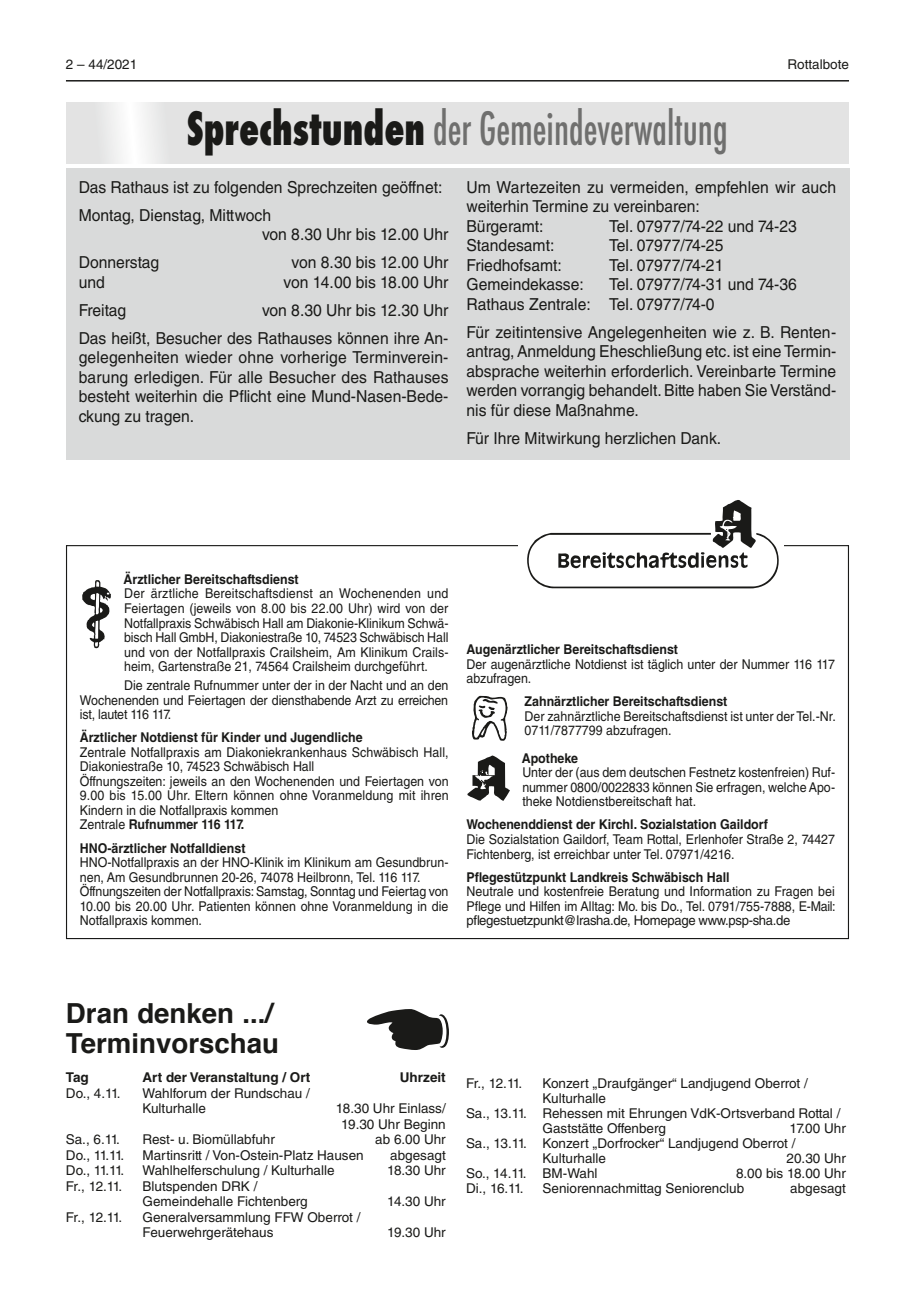
<style>
.page{position:relative;width:915px;height:1297px;background:#fff}
.page>*{position:absolute;margin:0;border:0;box-sizing:border-box;transform-origin:0 0}
.t1{font:500 condensed 50.4px "Futura T";color:#6f6f6e;scale:.83 1}
.t2{font:700 27.6px/30.3px "Helvetica";color:#1a1a18}
.t3{font:16.5px/19.5px "Helvetica LT Std";color:#1a1a18;scale:.95 1}
.t4{font:13.5px/14.5px "Helvetica LT Std";color:#1a1a18;scale:.92 1}
.t5{font:13.5px/15.5px "Helvetica LT Std";color:#1a1a18}
.t6{font:700 13.5px "Helvetica LT Std";color:#1a1a18;scale:.92 1}
.t7{font:700 13.5px "Helvetica LT Std";color:#1a1a18}
.s1{font-weight:800;color:#1a1a18}
.s2{font-weight:700}
</style>
<div class="page">
<hr style="left:66px;top:80px;width:782px;height:2px;background:#1a1a18">
<svg style="left:367px;top:1009px;width:82px;height:41px"></svg>
<div style="left:66px;top:102px;width:781px;height:61px;background:#e3e3e3"></div>
<div style="left:66px;top:168px;width:782px;height:291px;background:#d9dada"></div>
<svg style="left:82px;top:580px;width:29px;height:68px"></svg>
<svg style="left:472px;top:695px;width:35px;height:46px"></svg>
<svg style="left:467px;top:755px;width:42px;height:46px"></svg>
<svg style="left:527px;top:500px;width:252px;height:89px"></svg>
<p class="t5" style="left:66px;top:57px;width:73px">2 – 44/2021</p>
<p class="t5" style="left:787px;top:57px;width:63px">Rottalbote</p>
<h1 class="t1" style="left:187px;top:99px;width:653px"><span class="s1">Sprechstunden</span> der Gemeindeverwaltung</h1>
<p class="t3" style="left:79px;top:173px;width:384px;line-height:28px">Das Rathaus ist zu folgenden Sprechzeiten geöffnet:<br>Montag, Dienstag, Mittwoch</p>
<p class="t3" style="left:262px;top:225px;width:198px">von 8.30 Uhr bis 12.00 Uhr</p>
<p class="t3" style="left:79px;top:253px;width:86px">Donnerstag</p>
<p class="t3" style="left:291px;top:253px;width:166px">von 8.30 bis 12.00 Uhr</p>
<p class="t3" style="left:79px;top:272px;width:29px">und</p>
<p class="t3" style="left:283px;top:272px;width:175px">von 14.00 bis 18.00 Uhr</p>
<p class="t3" style="left:79px;top:300px;width:52px">Freitag</p>
<p class="t3" style="left:466px;top:177px;width:390px">Um Wartezeiten zu vermeiden, empfehlen wir auch weiterhin Termine zu vereinbaren:<br>Bürgeramt:</p>
<p class="t3" style="left:609px;top:216px;width:199px">Tel. 07977/74-22 und 74-23</p>
<p class="t3" style="left:466px;top:236px;width:94px">Standesamt:</p>
<p class="t3" style="left:609px;top:236px;width:122px">Tel. 07977/74-25</p>
<p class="t3" style="left:466px;top:255px;width:102px">Friedhofsamt:</p>
<p class="t3" style="left:609px;top:255px;width:122px">Tel. 07977/74-21</p>
<p class="t3" style="left:466px;top:275px;width:125px">Gemeindekasse:</p>
<p class="t3" style="left:466px;top:275px;width:349px;text-indent:143px">Tel. 07977/74-31 und 74-36<br>Rathaus Zentrale: Tel. 07977/74-0</p>
<p class="t3" style="left:466px;top:322px;width:390px;text-align:justify">Für zeitintensive Angelegenheiten wie z. B. Renten&shy;antrag, Anmeldung Eheschließung etc. ist eine Termin&shy;absprache weiterhin erforderlich. Vereinbarte Termine werden vorrangig behandelt. Bitte haben Sie Verständ&shy;nis für diese Maßnahme.</p>
<p class="t3" style="left:466px;top:428px;width:269px">Für Ihre Mitwirkung herzlichen Dank.</p>
<p class="t3" style="left:79px;top:296px;width:390px;line-height:28px;text-align:right">von 8.30 Uhr bis 12.30 Uhr<br>Das heißt, Besucher des Rathauses können ihre An-</p>
<p class="t3" style="left:79px;top:348px;width:391px;text-align:justify">gelegenheiten wieder ohne vorherige Terminverein&shy;barung erledigen. Für alle Besucher des Rathauses besteht weiterhin die Pflicht eine Mund-Nasen-Bede&shy;ckung zu tragen.</p>
<p class="t6" style="left:123px;top:571px;width:192px">Ärztlicher Bereitschaftsdienst</p>
<p class="t4" style="left:124px;top:586px;width:354px;text-align:justify">Der ärztliche Bereitschaftsdienst an Wochenenden und Feiertagen (jeweils von 8.00 bis 22.00 Uhr) wird von der Notfallpraxis Schwäbisch Hall am Diakonie-Klinikum Schwä&shy;bisch Hall GmbH, Diakoniestraße 10, 74523 Schwäbisch Hall und von der Notfallpraxis Crailsheim, Am Klinikum Crails&shy;heim, Gartenstraße 21, 74564 Crailsheim durchgeführt.</p>
<p class="t4" style="left:80px;top:678px;width:402px;text-align:justify;text-indent:44px">Die zentrale Rufnummer unter der in der Nacht und an den Wochenenden und Feiertagen der diensthabende Arzt zu erreichen ist, lautet 116 117.</p>
<p class="t6" style="left:80px;top:729px;width:309px">Ärztlicher Notdienst für Kinder und Jugendliche</p>
<p class="t4" style="left:80px;top:745px;width:402px">Zentrale Notfallpraxis am Diakoniekrankenhaus Schwäbisch Hall, Diakoniestraße 10, 74523 Schwäbisch Hall<br>Öffnungszeiten: jeweils an den Wochenenden und Feiertagen von 9.00 bis 15.00 Uhr. Eltern können ohne Voranmeldung mit ihren Kindern in die Notfallpraxis kommen<br>Zentrale <span class="s2">Rufnummer 116 117.</span></p>
<p class="t6" style="left:80px;top:839px;width:181px">HNO-ärztlicher Notfalldienst</p>
<p class="t4" style="left:80px;top:855px;width:402px">HNO-Notfallpraxis an der HNO-Klinik im Klinikum am Gesundbrun&shy;nen, Am Gesundbrunnen 20-26, 74078 Heilbronn, Tel. 116 117.<br>Öffnungszeiten der Notfallpraxis: Samstag, Sonntag und Feiertag von 10.00 bis 20.00 Uhr. Patienten können ohne Voranmeldung in die Notfallpraxis kommen.</p>
<p class="t6" style="left:466px;top:641px;width:231px">Augenärztlicher Bereitschaftsdienst</p>
<p class="t4" style="left:466px;top:657px;width:402px">Der augenärztliche Notdienst ist täglich unter der Nummer 116 117 abzufragen.</p>
<p class="t6" style="left:524px;top:693px;width:222px">Zahnärztlicher Bereitschaftsdienst</p>
<p class="t4" style="left:524px;top:709px;width:340px">Der zahnärztliche Bereitschaftsdienst ist unter der Tel.-Nr.<br>0711/7877799 abzufragen.</p>
<p class="t6" style="left:521px;top:750px;width:63px">Apotheke</p>
<p class="t4" style="left:522px;top:765px;width:341px;text-align:justify">Unter der (aus dem deutschen Festnetz kostenfreien) Ruf&shy;nummer 0800/0022833 können Sie erfragen, welche Apo&shy;theke Notdienstbereitschaft hat.</p>
<p class="t6" style="left:466px;top:816px;width:329px">Wochenenddienst der Kirchl. Sozialstation Gaildorf</p>
<p class="t4" style="left:466px;top:832px;width:402px">Die Sozialstation Gaildorf, Team Rottal, Erlenhofer Straße 2, 74427<br>Fichtenberg, ist erreichbar unter Tel. 07971/4216.</p>
<p class="t6" style="left:466px;top:869px;width:287px">Pflegestützpunkt Landkreis Schwäbisch Hall</p>
<p class="t4" style="left:466px;top:884px;width:403px;text-align:justify">Neutrale und kostenfreie Beratung und Information zu Fragen bei Pflege und Hilfen im Alltag: Mo. bis Do., Tel. 0791/755-7888, E-Mail: pflegestuetzpunkt@lrasha.de, Homepage www.psp-sha.de</p>
<h2 class="t2" style="left:66px;top:998px;width:214px">Dran denken .../<br>Terminvorschau</h2>
<p class="t7" style="left:66px;top:1069px;width:24px">Tag</p>
<p class="t7" style="left:142px;top:1069px;width:169px">Art der Veranstaltung / Ort</p>
<p class="t7" style="left:400px;top:1069px;width:47px">Uhrzeit</p>
<p class="t5" style="left:66px;top:1085px;width:56px">Do., 4.11.</p>
<p class="t5" style="left:142px;top:1085px;width:169px">Wahlforum der Rundschau /<br>Kulturhalle</p>
<p class="t5" style="left:336px;top:1101px;width:111px;text-align:center">18.30 Uhr Einlass/<br>19.30 Uhr Beginn</p>
<p class="t5" style="left:66px;top:1132px;width:56px">Sa., 6.11.</p>
<p class="t5" style="left:142px;top:1132px;width:134px">Rest- u. Biomüllabfuhr</p>
<p class="t5" style="left:375px;top:1132px;width:72px">ab 6.00 Uhr</p>
<p class="t5" style="left:66px;top:1147px;width:60px">Do., 11.11.</p>
<p class="t5" style="left:142px;top:1147px;width:222px">Martinsritt / Von-Ostein-Platz Hausen</p>
<p class="t5" style="left:390px;top:1147px;width:57px">abgesagt</p>
<p class="t5" style="left:66px;top:1163px;width:60px">Do., 11.11.</p>
<p class="t5" style="left:142px;top:1163px;width:193px">Wahlhelferschulung / Kulturhalle</p>
<p class="t5" style="left:387px;top:1163px;width:60px">18.30 Uhr</p>
<p class="t5" style="left:66px;top:1178px;width:58px">Fr., 12.11.</p>
<p class="t5" style="left:142px;top:1178px;width:166px">Blutspenden DRK /<br>Gemeindehalle Fichtenberg</p>
<p class="t5" style="left:387px;top:1194px;width:60px">14.30 Uhr</p>
<p class="t5" style="left:66px;top:1209px;width:58px">Fr., 12.11.</p>
<p class="t5" style="left:142px;top:1209px;width:219px">Generalversammlung FFW Oberrot /<br>Feuerwehrgerätehaus</p>
<p class="t5" style="left:387px;top:1225px;width:60px">19.30 Uhr</p>
<p class="t5" style="left:466px;top:1075px;width:58px">Fr., 12.11.</p>
<p class="t5" style="left:542px;top:1075px;width:267px">Konzert „Draufgänger“ Landjugend Oberrot /</p>
<p class="t5" style="left:542px;top:1090px;width:65px">Kulturhalle</p>
<p class="t5" style="left:466px;top:1105px;width:376px">Sa., 13.11. Rehessen mit Ehrungen VdK-Ortsverband Rottal /</p>
<p class="t5" style="left:542px;top:1120px;width:125px">Gaststätte Offenberg</p>
<p class="t5" style="left:789px;top:1120px;width:58px">17.00 Uhr</p>
<p class="t5" style="left:466px;top:1135px;width:331px">Sa., 13.11. Konzert „Dorfrocker“ Landjugend Oberrot /</p>
<p class="t5" style="left:542px;top:1150px;width:65px">Kulturhalle</p>
<p class="t5" style="left:786px;top:1150px;width:61px">20.30 Uhr</p>
<p class="t5" style="left:466px;top:1165px;width:133px">So., 14.11. BM-Wahl</p>
<p class="t5" style="left:735px;top:1165px;width:111px">8.00 bis 18.00 Uhr</p>
<p class="t5" style="left:466px;top:1180px;width:59px">Di., 16.11.</p>
<p class="t5" style="left:542px;top:1180px;width:203px">Seniorennachmittag Seniorenclub</p>
<p class="t5" style="left:790px;top:1180px;width:57px">abgesagt</p>
</div>
